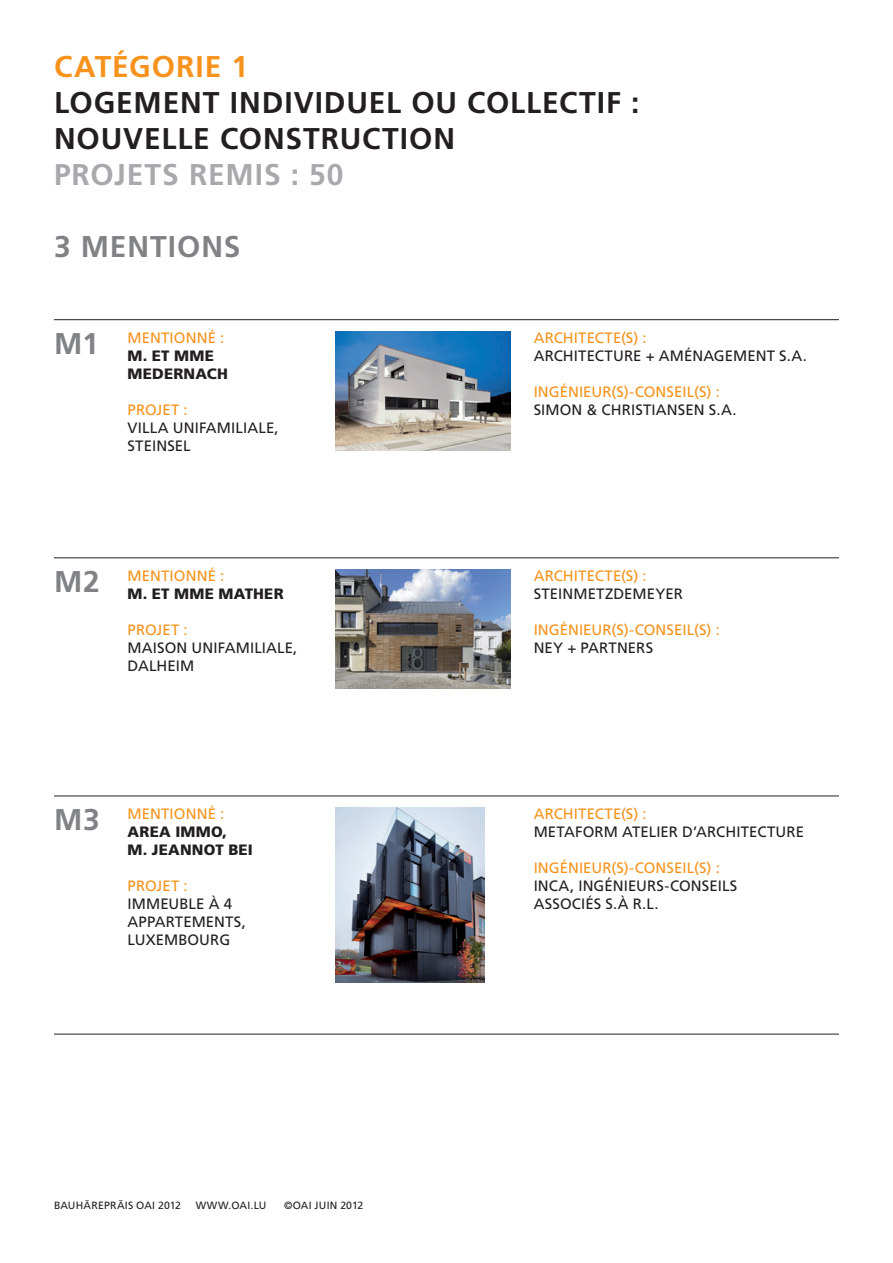
<style>
.page{position:relative;width:893px;height:1263px;background:#fff}
.page>*{position:absolute;margin:0;border:0;box-sizing:border-box;transform-origin:0 0}
.t1{font:700 30px/36px "Frutiger LT Std";letter-spacing:.03em;color:#231f20}
.t2{font:700 30px "Frutiger LT Std";letter-spacing:.03em;color:#a8a9ad}
.t3{font:700 30px "Frutiger LT Std";letter-spacing:.03em;color:#808285}
.t4{font:700 30px "Frutiger LT Std";letter-spacing:.03em;color:#f7931d}
.t5{font:15px/18px "Frutiger LT Std";letter-spacing:.005em;color:#231f20}
.t6{font:15px "Frutiger LT Std";letter-spacing:.005em;color:#f7931d}
.t7{font:900 15px/18px "Frutiger LT Std";letter-spacing:.015em;color:#231f20}
.t8{font:10.5px "Frutiger LT Std";letter-spacing:.02em;color:#231f20}
</style>
<div class="page">
<img style="left:336px;top:332px;width:174px;height:119px">
<hr style="left:54px;top:319px;width:785px;height:1px;background:#231f20">
<hr style="left:54px;top:558px;width:785px;height:1px;background:#231f20">
<hr style="left:54px;top:796px;width:785px;height:1px;background:#231f20">
<hr style="left:54px;top:1034px;width:785px;height:1px;background:#231f20">
<img style="left:336px;top:570px;width:174px;height:119px">
<img style="left:336px;top:808px;width:149px;height:174px">
<h1 class="t4" style="left:54px;top:48px;width:196px">CATÉGORIE 1</h1>
<h1 class="t1" style="left:54px;top:84px;width:587px">LOGEMENT INDIVIDUEL OU COLLECTIF :<br>NOUVELLE CONSTRUCTION</h1>
<h1 class="t2" style="left:54px;top:156px;width:291px">PROJETS REMIS : 50</h1>
<h1 class="t3" style="left:54px;top:228px;width:188px">3 MENTIONS</h1>
<h1 class="t3" style="left:54px;top:326px;width:46px">M1</h1>
<p class="t6" style="left:128px;top:329px;width:98px">MENTIONNÉ :</p>
<p class="t7" style="left:128px;top:347px;width:102px">M. ET MME<br>MEDERNACH</p>
<p class="t6" style="left:128px;top:401px;width:62px">PROJET :</p>
<p class="t5" style="left:128px;top:419px;width:152px">VILLA UNIFAMILIALE,<br>STEINSEL</p>
<p class="t6" style="left:534px;top:329px;width:115px">ARCHITECTE(S) :</p>
<p class="t5" style="left:534px;top:347px;width:275px">ARCHITECTURE + AMÉNAGEMENT S.A.</p>
<p class="t6" style="left:534px;top:383px;width:188px">INGÉNIEUR(S)-CONSEIL(S) :</p>
<p class="t5" style="left:534px;top:401px;width:204px">SIMON &amp; CHRISTIANSEN S.A.</p>
<h1 class="t3" style="left:54px;top:564px;width:47px">M2</h1>
<p class="t6" style="left:128px;top:567px;width:98px">MENTIONNÉ :</p>
<p class="t7" style="left:128px;top:585px;width:158px">M. ET MME MATHER</p>
<p class="t6" style="left:128px;top:621px;width:62px">PROJET :</p>
<p class="t5" style="left:128px;top:639px;width:171px">MAISON UNIFAMILIALE,<br>DALHEIM</p>
<p class="t6" style="left:534px;top:567px;width:115px">ARCHITECTE(S) :</p>
<p class="t5" style="left:534px;top:585px;width:151px">STEINMETZDEMEYER</p>
<p class="t6" style="left:534px;top:621px;width:188px">INGÉNIEUR(S)-CONSEIL(S) :</p>
<p class="t5" style="left:534px;top:639px;width:121px">NEY + PARTNERS</p>
<h1 class="t3" style="left:54px;top:802px;width:47px">M3</h1>
<p class="t6" style="left:128px;top:805px;width:98px">MENTIONNÉ :</p>
<p class="t7" style="left:128px;top:823px;width:127px">AREA IMMO,<br>M. JEANNOT BEI</p>
<p class="t6" style="left:128px;top:877px;width:62px">PROJET :</p>
<p class="t5" style="left:128px;top:895px;width:120px">IMMEUBLE À 4<br>APPARTEMENTS,<br>LUXEMBOURG</p>
<p class="t6" style="left:534px;top:805px;width:115px">ARCHITECTE(S) :</p>
<p class="t5" style="left:534px;top:823px;width:272px">METAFORM ATELIER D’ARCHITECTURE</p>
<p class="t6" style="left:534px;top:859px;width:188px">INGÉNIEUR(S)-CONSEIL(S) :</p>
<p class="t5" style="left:534px;top:877px;width:205px">INCA, INGÉNIEURS-CONSEILS<br>ASSOCIÉS S.À R.L.</p>
<p class="t8" style="left:54px;top:1199px;width:129px">BAUHÄREPRÄIS OAI 2012</p>
<p class="t8" style="left:196px;top:1199px;width:72px">WWW.OAI.LU</p>
<p class="t8" style="left:284px;top:1199px;width:81px">©OAI JUIN 2012</p>
</div>
